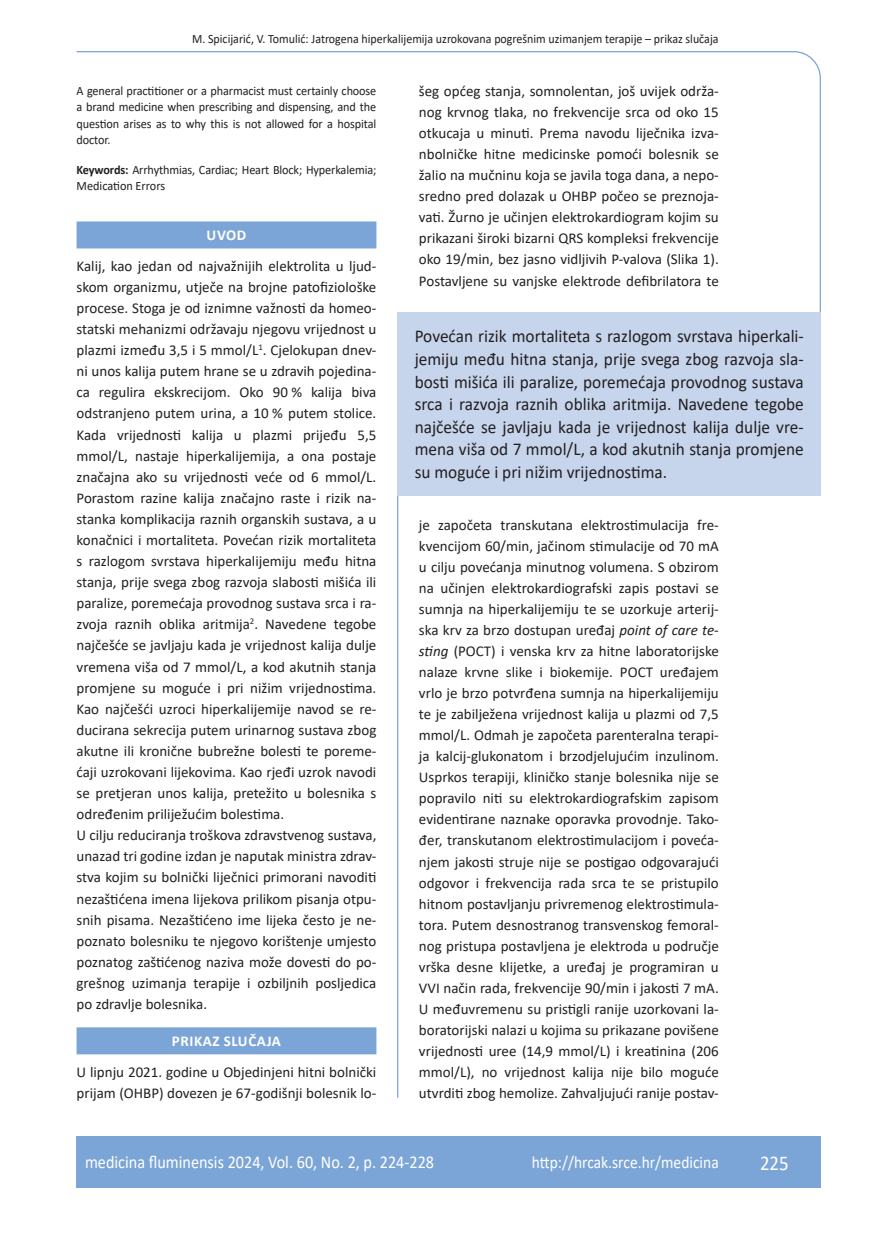
<style>
.page{position:relative;width:872px;height:1234px;background:#fff}
.page>*{position:absolute;margin:0;border:0;box-sizing:border-box;transform-origin:0 0}
.t1{font:21px "Calibri";color:#fff;scale:.9 1}
.anterfile{font:18px/22.5px "Calibri";color:#231f20;text-align:justify;scale:.96 1}
.t2{font:18px "Calibri";color:#fff;scale:.9 1}
.t3{font:17.25px "Calibri";color:#fff;scale:.9 1}
.osnovni_tekst{font:15px/21px "Calibri";color:#231f20;text-align:justify}
.naslov_ruler{font:700 15px "Calibri";letter-spacing:.04em;color:#fff}
.summary{font:12.75px/16.5px "Calibri";letter-spacing:-.01em;color:#231f20;text-align:justify;scale:.96 1}
.glava{font:12.75px "Calibri";color:#231f20;scale:.94 1}
.key_words{font:12.75px/16.5px "Calibri";letter-spacing:-.01em;color:#231f20;scale:.96 1}
.s1{font-weight:700}
.s2{font-style:italic}
</style>
<div class="page">
<svg style="left:76px;top:51px;width:745px;height:271px"></svg>
<hr style="left:397px;top:495px;width:1px;height:602px;background:#7ca5d7">
<div style="left:77px;top:1135px;width:744px;height:51px;background:#7ca5d7"></div>
<div style="left:398px;top:312px;width:423px;height:183px;background:#c6d5ec"></div>
<div style="left:77px;top:221px;width:299px;height:27px;background:#7ca5d7"></div>
<div style="left:77px;top:1027px;width:299px;height:27px;background:#7ca5d7"></div>
<p class="glava" style="left:192px;top:29px;width:561px">M. Spicijarić, V. Tomulić: Jatrogena hiperkalijemija uzrokovana pogrešnim uzimanjem terapije – prikaz slučaja</p>
<p class="summary" style="left:77px;top:82px;width:314px">A general practitioner or a pharmacist must certainly choose a brand medicine when prescribing and dispensing, and the question arises as to why this is not allowed for a hospital doctor.</p>
<p class="key_words" style="left:77px;top:161px;width:314px"><span class="s1">Keywords:</span> Arrhythmias, Cardiac; Heart Block; Hyperkalemia;<br>Medication Errors</p>
<p class="naslov_ruler" style="left:207px;top:224px;width:41px">UVOD</p>
<p class="osnovni_tekst" style="left:77px;top:255px;width:301px">Kalij, kao jedan od najvažnijih elektrolita u ljud&shy;skom organizmu, utječe na brojne patofiziološke procese. Stoga je od iznimne važnosti da homeo&shy;statski mehanizmi održavaju njegovu vrijednost u plazmi između 3,5 i 5 mmol/L<sup>1</sup>. Cjelokupan dnev&shy;ni unos kalija putem hrane se u zdravih pojedina&shy;ca regulira ekskrecijom. Oko 90 % kalija biva odstranjeno putem urina, a 10 % putem stolice.<br>Kada vrijednosti kalija u plazmi prijeđu 5,5 mmol/L, nastaje hiperkalijemija, a ona postaje značajna ako su vrijednosti veće od 6 mmol/L.<br>Porastom razine kalija značajno raste i rizik na&shy;stanka komplikacija raznih organskih sustava, a u konačnici i mortaliteta. Povećan rizik mortaliteta s razlogom svrstava hiperkalijemiju među hitna stanja, prije svega zbog razvoja slabosti mišića ili paralize, poremećaja provodnog sustava srca i ra&shy;zvoja raznih oblika aritmija<sup>2</sup>. Navedene tegobe najčešće se javljaju kada je vrijednost kalija dulje vremena viša od 7 mmol/L, a kod akutnih stanja promjene su moguće i pri nižim vrijednostima.<br>Kao najčešći uzroci hiperkalijemije navod se re&shy;ducirana sekrecija putem urinarnog sustava zbog akutne ili kronične bubrežne bolesti te poreme&shy;ćaji uzrokovani lijekovima. Kao rjeđi uzrok navodi se pretjeran unos kalija, pretežito u bolesnika s određenim priliježućim bolestima.</p>
<p class="osnovni_tekst" style="left:77px;top:824px;width:301px">U cilju reduciranja troškova zdravstvenog sustava, unazad tri godine izdan je naputak ministra zdrav&shy;stva kojim su bolnički liječnici primorani navoditi nezaštićena imena lijekova prilikom pisanja otpu&shy;snih pisama. Nezaštićeno ime lijeka često je ne&shy;poznato bolesniku te njegovo korištenje umjesto poznatog zaštićenog naziva može dovesti do po&shy;grešnog uzimanja terapije i ozbiljnih posljedica po zdravlje bolesnika.</p>
<p class="naslov_ruler" style="left:172px;top:1030px;width:111px">PRIKAZ SLUČAJA</p>
<p class="osnovni_tekst" style="left:77px;top:1060px;width:301px">U lipnju 2021. godine u Objedinjeni hitni bolnički prijam (OHBP) dovezen je 67-godišnji bolesnik lo-</p>
<p class="osnovni_tekst" style="left:419px;top:80px;width:301px">šeg općeg stanja, somnolentan, još uvijek održa&shy;nog krvnog tlaka, no frekvencije srca od oko 15 otkucaja u minuti. Prema navodu liječnika izva&shy;nbolničke hitne medicinske pomoći bolesnik se žalio na mučninu koja se javila toga dana, a nepo&shy;sredno pred dolazak u OHBP počeo se preznoja&shy;vati. Žurno je učinjen elektrokardiogram kojim su prikazani široki bizarni QRS kompleksi frekvencije oko 19/min, bez jasno vidljivih P-valova (Slika 1).<br>Postavljene su vanjske elektrode defibrilatora te</p>
<p class="anterfile" style="left:415px;top:325px;width:407px">Povećan rizik mortaliteta s razlogom svrstava hiperkali&shy;jemiju među hitna stanja, prije svega zbog razvoja sla&shy;bosti mišića ili paralize, poremećaja provodnog sustava srca i razvoja raznih oblika aritmija. Navedene tegobe najčešće se javljaju kada je vrijednost kalija dulje vre&shy;mena viša od 7 mmol/L, a kod akutnih stanja promjene su moguće i pri nižim vrijednostima.</p>
<p class="osnovni_tekst" style="left:419px;top:514px;width:301px">je započeta transkutana elektrostimulacija fre&shy;kvencijom 60/min, jačinom stimulacije od 70 mA u cilju povećanja minutnog volumena. S obzirom na učinjen elektrokardiografski zapis postavi se sumnja na hiperkalijemiju te se uzorkuje arterij&shy;ska krv za brzo dostupan uređaj <span class="s2">point of care te&shy;sting</span> (POCT) i venska krv za hitne laboratorijske nalaze krvne slike i biokemije. POCT uređajem vrlo je brzo potvrđena sumnja na hiperkalijemiju te je zabilježena vrijednost kalija u plazmi od 7,5 mmol/L. Odmah je započeta parenteralna terapi&shy;ja kalcij-glukonatom i brzodjelujućim inzulinom.<br>Usprkos terapiji, kliničko stanje bolesnika nije se popravilo niti su elektrokardiografskim zapisom evidentirane naznake oporavka provodnje. Tako&shy;đer, transkutanom elektrostimulacijom i poveća&shy;njem jakosti struje nije se postigao odgovarajući odgovor i frekvencija rada srca te se pristupilo hitnom postavljanju privremenog elektrostimula&shy;tora. Putem desnostranog transvenskog femoral&shy;nog pristupa postavljena je elektroda u područje vrška desne klijetke, a uređaj je programiran u VVI način rada, frekvencije 90/min i jakosti 7 mA.<br>U međuvremenu su pristigli ranije uzorkovani la&shy;boratorijski nalazi u kojima su prikazane povišene vrijednosti uree (14,9 mmol/L) i kreatinina (206 mmol/L), no vrijednost kalija nije bilo moguće utvrditi zbog hemolize. Zahvaljujući ranije postav-</p>
<p class="t2" style="left:85px;top:1149px;width:389px">medicina fluminensis 2024, Vol. 60, No. 2, p. 224-228</p>
<p class="t3" style="left:532px;top:1150px;width:209px">http://hrcak.srce.hr/medicina</p>
<p class="t1" style="left:760px;top:1147px;width:33px">225</p>
</div>
